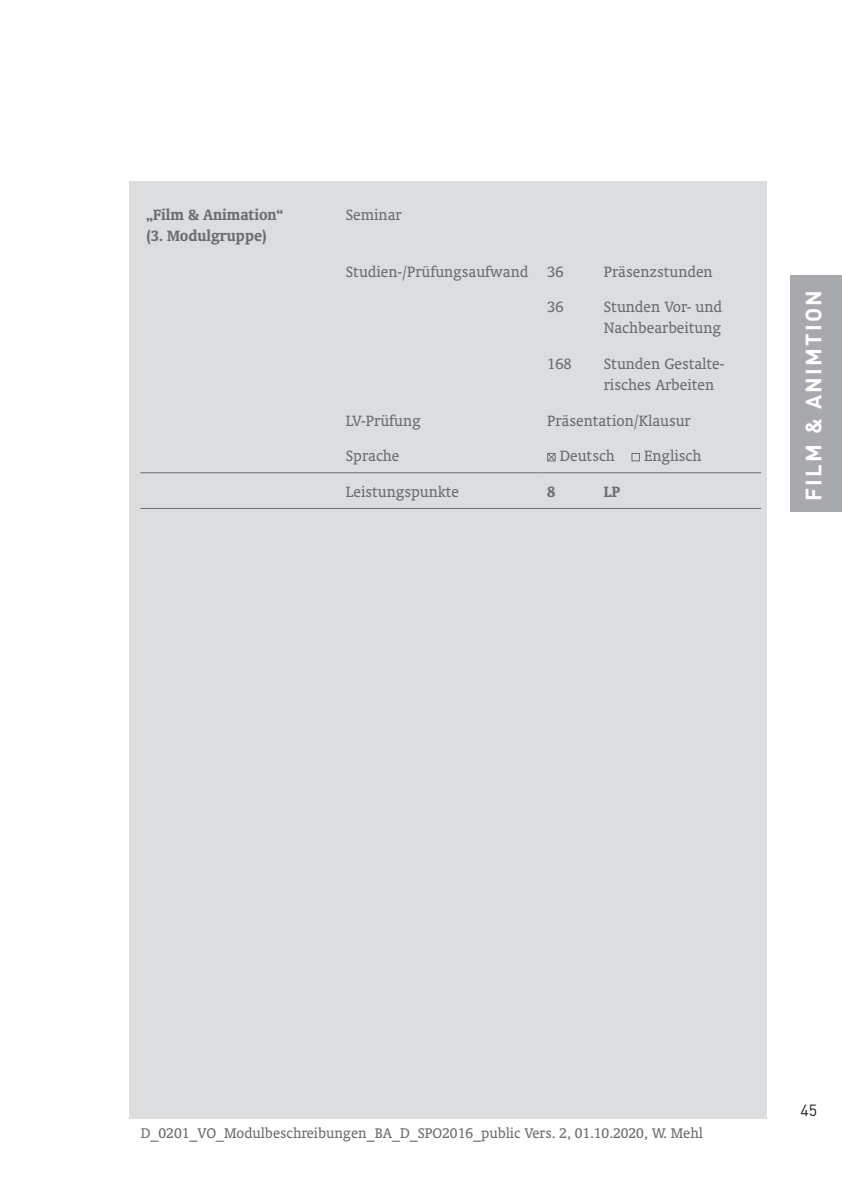
<style>
.page{position:relative;width:842px;height:1191px;background:#fff}
.page>*{position:absolute;margin:0;border:0;box-sizing:border-box;transform-origin:0 0}
.Headline{font:700 22px "DIN";letter-spacing:.1em;color:#fff}
.brotschrift{font:17px/21px "Oranda BT";color:#6c6d70}
.brot_fett{font:700 17px/21px "Oranda BT";color:#6c6d70}
.t1{font:16px "Oranda BT";color:#6c6d70}
.t2{font:16px "DIN";color:#231f20}
</style>
<div class="page">
<div style="left:791px;top:275px;width:51px;height:237px;background:#a8a9ad"></div>
<div style="left:129px;top:181px;width:638px;height:938px;background:#dcdddf"></div>
<hr style="left:140px;top:472px;width:200px;height:1px;background:#6c6d70">
<hr style="left:340px;top:472px;width:201px;height:1px;background:#6c6d70">
<hr style="left:541px;top:472px;width:57px;height:1px;background:#6c6d70">
<hr style="left:598px;top:472px;width:163px;height:1px;background:#6c6d70">
<hr style="left:140px;top:508px;width:200px;height:1px;background:#6c6d70">
<hr style="left:340px;top:508px;width:201px;height:1px;background:#6c6d70">
<hr style="left:541px;top:508px;width:57px;height:1px;background:#6c6d70">
<hr style="left:598px;top:508px;width:163px;height:1px;background:#6c6d70">
<svg style="left:547px;top:453px;width:9px;height:9px"></svg>
<div style="left:631px;top:453px;width:9px;height:8px;border:1px solid #6c6d70"></div>
<p class="brot_fett" style="left:146px;top:204px;width:139px">„Film &amp; Animation“ (3. Modulgruppe)</p>
<p class="brotschrift" style="left:346px;top:204px;width:57px">Seminar</p>
<p class="brotschrift" style="left:346px;top:261px;width:184px">Studien-/Prüfungsaufwand</p>
<p class="brotschrift" style="left:547px;top:261px;width:18px">36</p>
<p class="brotschrift" style="left:604px;top:261px;width:110px">Präsenzstunden</p>
<p class="brotschrift" style="left:547px;top:296px;width:18px">36</p>
<p class="brotschrift" style="left:604px;top:296px;width:120px">Stunden Vor- und<br>Nachbearbeitung</p>
<p class="brotschrift" style="left:547px;top:353px;width:26px">168</p>
<p class="brotschrift" style="left:604px;top:353px;width:121px">Stunden Gestalte&shy;risches Arbeiten</p>
<p class="brotschrift" style="left:346px;top:410px;width:76px">LV-Prüfung</p>
<p class="brotschrift" style="left:547px;top:410px;width:145px">Präsentation/Klausur</p>
<p class="brotschrift" style="left:346px;top:445px;width:55px">Sprache</p>
<p class="brotschrift" style="left:560px;top:445px;width:57px">Deutsch</p>
<p class="brotschrift" style="left:644px;top:445px;width:59px">Englisch</p>
<p class="brotschrift" style="left:346px;top:481px;width:115px">Leistungspunkte</p>
<p class="brot_fett" style="left:547px;top:481px;width:10px">8</p>
<p class="brot_fett" style="left:604px;top:481px;width:18px">LP</p>
<p class="Headline" style="left:799px;top:501px;width:212px;rotate:-90deg">FILM &amp; ANIMTION</p>
<p class="t1" style="left:141px;top:1124px;width:564px">D_0201_VO_Modulbeschreibungen_BA_D_SPO2016_public Vers. 2, 01.10.2020, W. Mehl</p>
<p class="t2" style="left:800px;top:1100px;width:18px">45</p>
</div>
